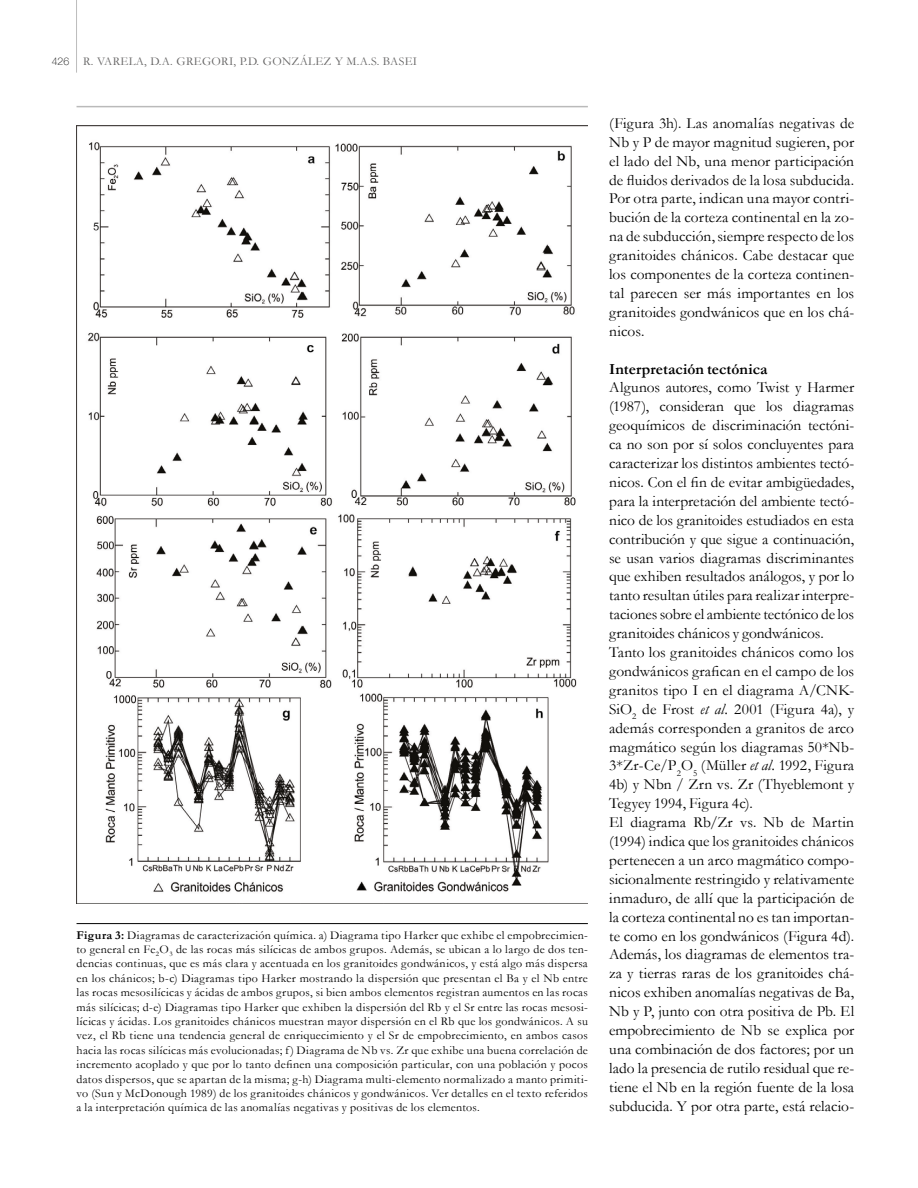
<style>
.page{position:relative;width:918px;height:1188px;background:#fff}
.page>*{position:absolute;margin:0;border:0;box-sizing:border-box;transform-origin:0 0}
.Texto_general{font:15.45px/18.9px "Garamond";color:#000;text-align:justify}
.Título_3_-_sin_espac{font:700 15.45px "Garamond";letter-spacing:.005em;color:#000}
.Epígrafes{font:12px/14.4px "Garamond";letter-spacing:.025em;color:#000;text-align:justify}
.t1{font:12px "Garamond";letter-spacing:.025em;color:#646363}
.s1{font-family:"Helvetica Neue";font-weight:100;font-size:10.5px;color:#000}
.s2{font-weight:700}
.s3{font-style:italic}
</style>
<div class="page">
<hr style="left:76px;top:0;width:1px;height:73px;background:#bcbcbc">
<img style="left:77px;top:125px;width:511px;height:778px">
<hr style="left:77px;top:923px;width:511px;height:1px;background:#000">
<hr style="left:77px;top:106px;width:511px;height:1px;background:#bababa">
<p class="t1" style="left:52px;top:53px;width:367px"><span class="s1">426</span> R. VARELA, D.A. GREGORI, P.D. GONZÁLEZ Y M.A.S. BASEI</p>
<p class="Epígrafes" style="left:77px;top:927px;width:513px"><span class="s2">Figura 3:</span> Diagramas de caracterización química. a) Diagrama tipo Harker que exhibe el empobrecimien&shy;to general en Fe<sub>2</sub>O<sub>3</sub> de las rocas más silícicas de ambos grupos. Además, se ubican a lo largo de dos ten&shy;dencias continuas, que es más clara y acentuada en los granitoides gondwánicos, y está algo más dispersa en los chánicos; b-c) Diagramas tipo Harker mostrando la dispersión que presentan el Ba y el Nb entre las rocas mesosilícicas y ácidas de ambos grupos, si bien ambos elementos registran aumentos en las rocas más silícicas; d-e) Diagramas tipo Harker que exhiben la dispersión del Rb y el Sr entre las rocas mesosi&shy;lícicas y ácidas. Los granitoides chánicos muestran mayor dispersión en el Rb que los gondwánicos. A su vez, el Rb tiene una tendencia general de enriquecimiento y el Sr de empobrecimiento, en ambos casos hacia las rocas silícicas más evolucionadas; f) Diagrama de Nb vs. Zr que exhibe una buena correlación de incremento acoplado y que por lo tanto definen una composición particular, con una población y pocos datos dispersos, que se apartan de la misma; g-h) Diagrama multi-elemento normalizado a manto primiti&shy;vo (Sun y McDonough 1989) de los granitoides chánicos y gondwánicos. Ver detalles en el texto referidos a la interpretación química de las anomalías negativas y positivas de los elementos.</p>
<p class="Texto_general" style="left:609px;top:113px;width:247px">(Figura 3h). Las anomalías negativas de Nb y P de mayor magnitud sugieren, por el lado del Nb, una menor participación de fluidos derivados de la losa subducida.<br>Por otra parte, indican una mayor contri&shy;bución de la corteza continental en la zo&shy;na de subducción, siempre respecto de los granitoides chánicos. Cabe destacar que los componentes de la corteza continen&shy;tal parecen ser más importantes en los granitoides gondwánicos que en los chá&shy;nicos.</p>
<p class="Título_3_-_sin_espac" style="left:609px;top:358px;width:160px">Interpretación tectónica</p>
<p class="Texto_general" style="left:609px;top:378px;width:247px">Algunos autores, como Twist y Harmer (1987), consideran que los diagramas geoquímicos de discriminación tectóni&shy;ca no son por sí solos concluyentes para caracterizar los distintos ambientes tectó&shy;nicos. Con el fin de evitar ambigüedades, para la interpretación del ambiente tectó&shy;nico de los granitoides estudiados en esta contribución y que sigue a continuación, se usan varios diagramas discriminantes que exhiben resultados análogos, y por lo tanto resultan útiles para realizar interpre&shy;taciones sobre el ambiente tectónico de los granitoides chánicos y gondwánicos.</p>
<p class="Texto_general" style="left:609px;top:642px;width:247px">Tanto los granitoides chánicos como los gondwánicos grafican en el campo de los granitos tipo I en el diagrama A/CNK-SiO<sub>2</sub> de Frost <span class="s3">et al.</span> 2001 (Figura 4a), y además corresponden a granitos de arco magmático según los diagramas 50*Nb-3*Zr-Ce/P<sub>2</sub>O<sub>5</sub> (Müller <span class="s3">et al.</span> 1992, Figura 4b) y Nbn / Zrn vs. Zr (Thyeblemont y Tegyey 1994, Figura 4c).</p>
<p class="Texto_general" style="left:609px;top:813px;width:247px">El diagrama Rb/Zr vs. Nb de Martin (1994) indica que los granitoides chánicos pertenecen a un arco magmático compo&shy;sicionalmente restringido y relativamente inmaduro, de allí que la participación de la corteza continental no es tan importan&shy;te como en los gondwánicos (Figura 4d).<br>Además, los diagramas de elementos tra&shy;za y tierras raras de los granitoides chá&shy;nicos exhiben anomalías negativas de Ba, Nb y P, junto con otra positiva de Pb. El empobrecimiento de Nb se explica por una combinación de dos factores; por un lado la presencia de rutilo residual que re&shy;tiene el Nb en la región fuente de la losa subducida. Y por otra parte, está relacio-</p>
</div>
